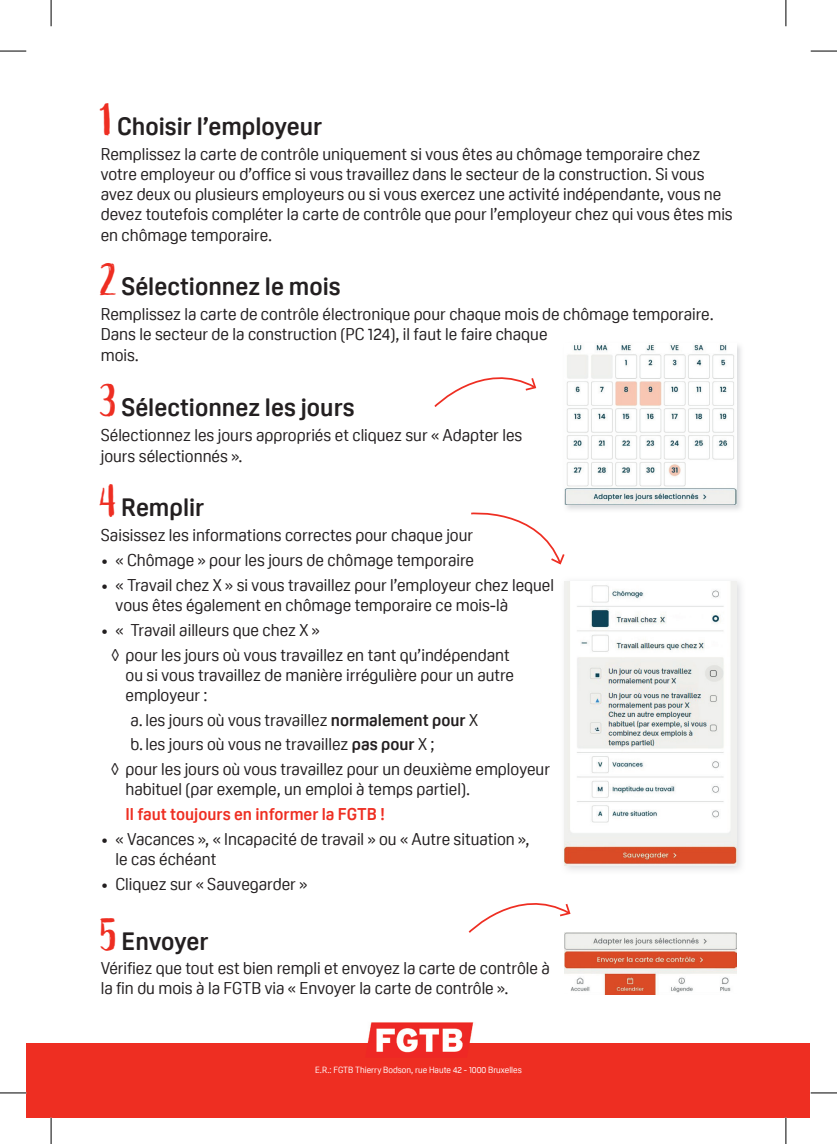
<style>
.page{position:relative;width:837px;height:1144px;background:#fff}
.page>*{position:absolute;margin:0;border:0;box-sizing:border-box;transform-origin:0 0}
.t1{font:700 24.5px "Oscine";color:#231f20}
.t2{font:16.62px/20.1px "Oscine";color:#231f20}
.t3{font:700 16.62px "Oscine";color:#ee2e22}
.t4{font:8.75px "Oscine";color:#fff}
.s1{font-family:"Active";font-weight:400;font-size:45.5px;color:#ee2e22}
.s2{font-weight:700}
</style>
<div class="page">
<div style="left:26px;top:1043px;width:783px;height:75px;background:#ee2e22"></div>
<img style="left:564px;top:581px;width:177px;height:289px">
<img style="left:564px;top:582px;width:172px;height:283px">
<img style="left:566px;top:345px;width:175px;height:165px">
<img style="left:564px;top:345px;width:172px;height:160px">
<svg style="left:434px;top:377px;width:103px;height:30px"></svg>
<svg style="left:471px;top:512px;width:94px;height:53px"></svg>
<svg style="left:468px;top:903px;width:103px;height:30px"></svg>
<img style="left:367px;top:1022px;width:107px;height:31px">
<img style="left:564px;top:932px;width:172px;height:63px">
<svg style="left:0;top:51px;width:26px;height:1px"></svg>
<svg style="left:810px;top:51px;width:26px;height:1px"></svg>
<svg style="left:0;top:1092px;width:26px;height:1px"></svg>
<svg style="left:810px;top:1092px;width:26px;height:1px"></svg>
<svg style="left:51px;top:0;width:1px;height:26px"></svg>
<svg style="left:51px;top:1118px;width:1px;height:26px"></svg>
<svg style="left:785px;top:0;width:1px;height:26px"></svg>
<svg style="left:785px;top:1118px;width:1px;height:26px"></svg>
<h1 class="t1" style="left:101px;top:112px;width:223px"><span class="s1">1</span> Choisir l’employeur</h1>
<p class="t2" style="left:101px;top:144px;width:633px">Remplissez la carte de contrôle uniquement si vous êtes au chômage temporaire chez votre employeur ou d’office si vous travaillez dans le secteur de la construction. Si vous avez deux ou plusieurs employeurs ou si vous exercez une activité indépendante, vous ne devez toutefois compléter la carte de contrôle que pour l’employeur chez qui vous êtes mis en chômage temporaire.</p>
<h1 class="t1" style="left:101px;top:273px;width:241px"><span class="s1">2</span> Sélectionnez le mois</h1>
<p class="t2" style="left:101px;top:304px;width:614px">Remplissez la carte de contrôle électronique pour chaque mois de chômage temporaire.<br>Dans le secteur de la construction (PC 124), il faut le faire chaque<br>mois.</p>
<h1 class="t1" style="left:101px;top:393px;width:255px"><span class="s1">3</span> Sélectionnez les jours</h1>
<p class="t2" style="left:101px;top:424px;width:423px;line-height:21px">Sélectionnez les jours appropriés et cliquez sur « Adapter les jours sélectionnés ».</p>
<h1 class="t1" style="left:101px;top:494px;width:105px"><span class="s1">4</span>Remplir</h1>
<p class="t2" style="left:101px;top:525px;width:374px">Saisissez les informations correctes pour chaque jour</p>
<p class="t2" style="left:101px;top:550px;width:375px">• « Chômage » pour les jours de chômage temporaire</p>
<p class="t2" style="left:116px;top:575px;width:440px;text-indent:-15px">• « Travail chez X » si vous travaillez pour l’employeur chez lequel vous êtes également en chômage temporaire ce mois-là</p>
<p class="t2" style="left:111px;top:617px;width:400px;line-height:24.8px;text-indent:-10px">• « Travail ailleurs que chez X »<br>◊ pour les jours où vous travaillez en tant qu’indépendant</p>
<p class="t2" style="left:125px;top:665px;width:390px">ou si vous travaillez de manière irrégulière pour un autre employeur :</p>
<p class="t2" style="left:130px;top:710px;width:349px">a. les jours où vous travaillez <span class="s2">normalement pour</span> X</p>
<p class="t2" style="left:130px;top:734px;width:305px">b. les jours où vous ne travaillez <span class="s2">pas pour</span> X ;</p>
<p class="t2" style="left:111px;top:759px;width:441px">◊ pour les jours où vous travaillez pour un deuxième employeur</p>
<p class="t2" style="left:125px;top:779px;width:346px">habituel (par exemple, un emploi à temps partiel).</p>
<p class="t3" style="left:125px;top:805px;width:261px">Il faut toujours en informer la FGTB !</p>
<p class="t2" style="left:116px;top:829px;width:415px;text-indent:-15px">• « Vacances », « Incapacité de travail » ou « Autre situation », le cas échéant</p>
<p class="t2" style="left:101px;top:874px;width:208px">• Cliquez sur « Sauvegarder »</p>
<h1 class="t1" style="left:101px;top:927px;width:109px"><span class="s1">5</span> Envoyer</h1>
<p class="t2" style="left:101px;top:959px;width:450px">Vérifiez que tout est bien rempli et envoyez la carte de contrôle à la fin du mois à la FGTB via « Envoyer la carte de contrôle ».</p>
<p class="t4" style="left:315px;top:1065px;width:208px">E.R.: FGTB Thierry Bodson, rue Haute 42 - 1000 Bruxelles</p>
</div>
